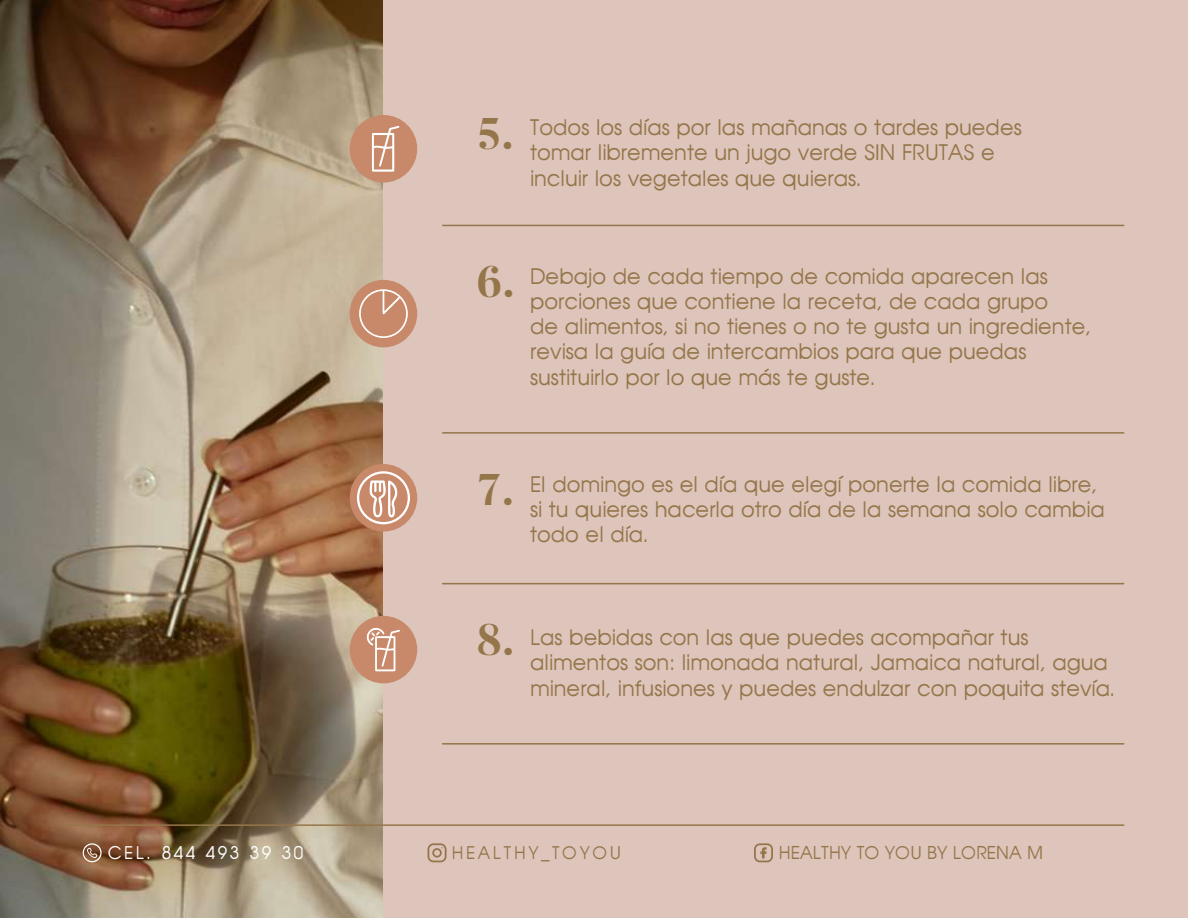
<style>
.page{position:relative;width:1188px;height:918px;background:#fff}
.page>*{position:absolute;margin:0;border:0;box-sizing:border-box;transform-origin:0 0}
.t1{font:700 44.1px "Butler";color:#95764a}
.t2{font:21px/25.2px "Avante";color:#95764a}
.t3{font:17.4px "Avante";color:#95764a}
.t4{font:17.1px "Avante";letter-spacing:.15em;color:#fff}
.t5{font:17.1px "Avante";letter-spacing:.15em;color:#95764a}
</style>
<div class="page">
<img style="left:0;top:0;width:383px;height:918px">
<div style="left:383px;top:0;width:805px;height:918px;background:#ddc5bc"></div>
<svg style="left:83px;top:843px;width:19px;height:20px"></svg>
<svg style="left:428px;top:843px;width:19px;height:19px"></svg>
<svg style="left:754px;top:843px;width:19px;height:19px"></svg>
<hr style="left:64px;top:824px;width:1060px;height:2px;background:#95764a">
<hr style="left:442px;top:225px;width:682px;height:1px;background:#95764a">
<hr style="left:442px;top:432px;width:682px;height:2px;background:#95764a">
<hr style="left:442px;top:583px;width:682px;height:1px;background:#95764a">
<hr style="left:442px;top:743px;width:682px;height:2px;background:#95764a">
<div style="left:350px;top:115px;width:67px;height:68px;background:#c8896a;border-radius:50%"></div>
<svg style="left:372px;top:126px;width:27px;height:46px"></svg>
<div style="left:350px;top:280px;width:67px;height:67px;background:#c8896a;border-radius:50%"></div>
<svg style="left:359px;top:289px;width:49px;height:50px"></svg>
<div style="left:350px;top:464px;width:67px;height:68px;background:#c8896a;border-radius:50%"></div>
<svg style="left:357px;top:471px;width:53px;height:53px"></svg>
<div style="left:350px;top:616px;width:67px;height:67px;background:#c8896a;border-radius:50%"></div>
<svg style="left:367px;top:628px;width:33px;height:43px"></svg>
<h1 class="t1" style="left:478px;top:105px;width:38px">5.</h1>
<p class="t2" style="left:530px;top:115px;width:493px">Todos los días por las mañanas o tardes puedes tomar libremente un jugo verde SIN FRUTAS e incluir los vegetales que quieras.</p>
<h1 class="t1" style="left:477px;top:254px;width:40px">6.</h1>
<p class="t2" style="left:530px;top:263px;width:563px">Debajo de cada tiempo de comida aparecen las porciones que contiene la receta, de cada grupo<br>de alimentos, si no tienes o no te gusta un ingrediente, revisa la guía de intercambios para que puedas sustituirlo por lo que más te guste.</p>
<h1 class="t1" style="left:477px;top:462px;width:39px">7.</h1>
<p class="t2" style="left:530px;top:471px;width:576px">El domingo es el día que elegí ponerte la comida libre, si tu quieres hacerla otro día de la semana solo cambia todo el día.</p>
<h1 class="t1" style="left:477px;top:611px;width:39px">8.</h1>
<p class="t2" style="left:530px;top:625px;width:587px">Las bebidas con las que puedes acompañar tus alimentos son: limonada natural, Jamaica natural, agua mineral, infusiones y puedes endulzar con poquita stevía.</p>
<p class="t4" style="left:108px;top:842px;width:197px">CEL. 844 493 39 30</p>
<p class="t5" style="left:452px;top:842px;width:171px">HEALTHY_TOYOU</p>
<p class="t3" style="left:779px;top:842px;width:266px">HEALTHY TO YOU BY LORENA M</p>
</div>
